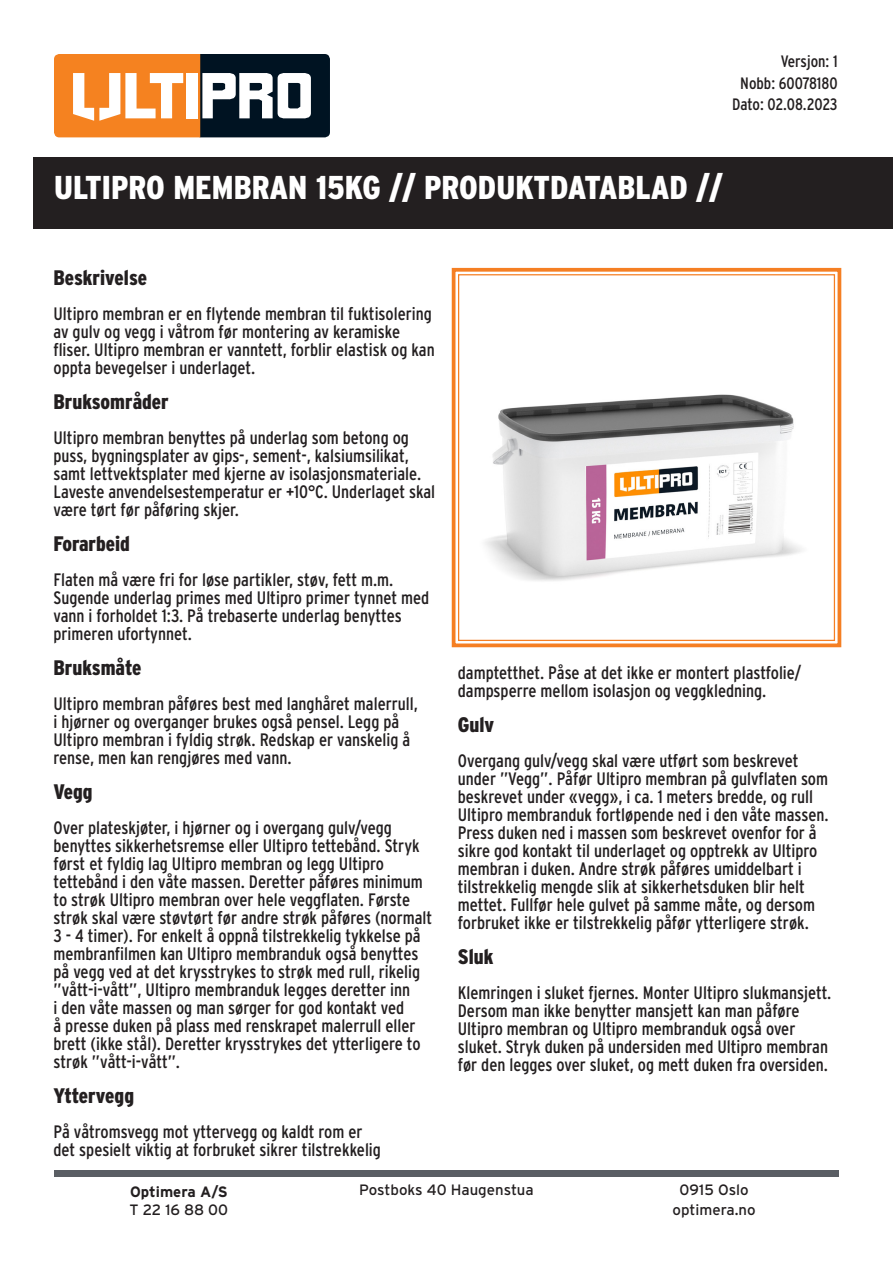
<style>
.page{position:relative;width:893px;height:1263px;background:#fff}
.page>*{position:absolute;margin:0;border:0;box-sizing:border-box;transform-origin:0 0}
.Overskrift_hvit{font:900 33px "Interstate Condensed";color:#fff}
.mengdetekst{font:900 21px "Interstate Condensed";color:#231f20}
.mengdetekst-2{font:18px/18px "Interstate Condensed";color:#231f20}
.mengdetekst-3{font:16.5px "Interstate Condensed";color:#231f20}
.t1{font:15px "Interstate";color:#231f20}
.t2{font:700 15px "Interstate";color:#231f20}
</style>
<div class="page">
<div style="left:54px;top:1170px;width:785px;height:7px;background:#5a5e64"></div>
<div style="left:33px;top:157px;width:860px;height:72px;background:#231f20"></div>
<svg style="left:54px;top:54px;width:276px;height:83px"></svg>
<svg style="left:451px;top:267px;width:391px;height:381px"></svg>
<div style="left:458px;top:274px;width:377px;height:367px;border:1px solid #f57f23"></div>
<p class="mengdetekst-3" style="left:781px;top:52px;width:58px">Versjon: 1</p>
<p class="mengdetekst-3" style="left:740px;top:74px;width:99px">Nobb: 60078180</p>
<p class="mengdetekst-3" style="left:732px;top:95px;width:107px">Dato: 02.08.2023</p>
<p class="Overskrift_hvit" style="left:54px;top:169px;width:670px">ULTIPRO MEMBRAN 15KG // PRODUKTDATABLAD //</p>
<p class="mengdetekst" style="left:54px;top:266px;width:95px">Beskrivelse</p>
<p class="mengdetekst-2" style="left:54px;top:304px;width:383px">Ultipro membran er en flytende membran til fuktisolering av gulv og vegg i våtrom før montering av keramiske fliser. Ultipro membran er vanntett, forblir elastisk og kan oppta bevegelser i underlaget.</p>
<p class="mengdetekst" style="left:54px;top:390px;width:117px">Bruksområder</p>
<p class="mengdetekst-2" style="left:54px;top:428px;width:383px">Ultipro membran benyttes på underlag som betong og puss, bygningsplater av gips-, sement-, kalsiumsilikat, samt lettvektsplater med kjerne av isolasjonsmateriale.<br>Laveste anvendelsestemperatur er +10°C. Underlaget skal være tørt før påføring skjer.</p>
<p class="mengdetekst" style="left:54px;top:532px;width:78px">Forarbeid</p>
<p class="mengdetekst-2" style="left:54px;top:570px;width:377px">Flaten må være fri for løse partikler, støv, fett m.m.<br>Sugende underlag primes med Ultipro primer tynnet med vann i forholdet 1:3. På trebaserte underlag benyttes primeren ufortynnet.</p>
<p class="mengdetekst" style="left:54px;top:656px;width:90px">Bruksmåte</p>
<p class="mengdetekst-2" style="left:54px;top:694px;width:366px">Ultipro membran påføres best med langhåret malerrull, i hjørner og overganger brukes også pensel. Legg på Ultipro membran i fyldig strøk. Redskap er vanskelig å rense, men kan rengjøres med vann.</p>
<p class="mengdetekst" style="left:54px;top:780px;width:41px">Vegg</p>
<p class="mengdetekst-2" style="left:54px;top:818px;width:380px">Over plateskjøter, i hjørner og i overgang gulv/vegg benyttes sikkerhetsremse eller Ultipro tettebånd. Stryk først et fyldig lag Ultipro membran og legg Ultipro tettebånd i den våte massen. Deretter påføres minimum to strøk Ultipro membran over hele veggflaten. Første strøk skal være støvtørt før andre strøk påføres (normalt 3 - 4 timer). For enkelt å oppnå tilstrekkelig tykkelse på membranfilmen kan Ultipro membranduk også benyttes på vegg ved at det krysstrykes to strøk med rull, rikelig ”vått-i-vått”, Ultipro membranduk legges deretter inn<br>i den våte massen og man sørger for god kontakt ved<br>å presse duken på plass med renskrapet malerrull eller brett (ikke stål). Deretter krysstrykes det ytterligere to strøk ”vått-i-vått”.</p>
<p class="mengdetekst" style="left:54px;top:1084px;width:82px">Yttervegg</p>
<p class="mengdetekst-2" style="left:54px;top:1122px;width:329px">På våtromsvegg mot yttervegg og kaldt rom er det spesielt viktig at forbruket sikrer tilstrekkelig</p>
<p class="mengdetekst-2" style="left:458px;top:663px;width:345px">damptetthet. Påse at det ikke er montert plastfolie/ dampsperre mellom isolasjon og veggkledning.</p>
<p class="mengdetekst" style="left:458px;top:713px;width:38px">Gulv</p>
<p class="mengdetekst-2" style="left:458px;top:751px;width:372px">Overgang gulv/vegg skal være utført som beskrevet under ”Vegg”. Påfør Ultipro membran på gulvflaten som beskrevet under «vegg», i ca. 1 meters bredde, og rull Ultipro membranduk fortløpende ned i den våte massen.<br>Press duken ned i massen som beskrevet ovenfor for å sikre god kontakt til underlaget og opptrekk av Ultipro membran i duken. Andre strøk påføres umiddelbart i tilstrekkelig mengde slik at sikkerhetsduken blir helt mettet. Fullfør hele gulvet på samme måte, og dersom forbruket ikke er tilstrekkelig påfør ytterligere strøk.</p>
<p class="mengdetekst" style="left:458px;top:945px;width:37px">Sluk</p>
<p class="mengdetekst-2" style="left:458px;top:983px;width:375px">Klemringen i sluket fjernes. Monter Ultipro slukmansjett.<br>Dersom man ikke benytter mansjett kan man påføre Ultipro membran og Ultipro membranduk også over sluket. Stryk duken på undersiden med Ultipro membran før den legges over sluket, og mett duken fra oversiden.</p>
<p class="t2" style="left:130px;top:1183px;width:99px">Optimera A/S</p>
<p class="t1" style="left:359px;top:1181px;width:176px">Postboks 40 Haugenstua</p>
<p class="t1" style="left:680px;top:1181px;width:71px">0915 Oslo</p>
<p class="t1" style="left:130px;top:1202px;width:100px">T 22 16 88 00</p>
<p class="t1" style="left:673px;top:1202px;width:85px">optimera.no</p>
</div>
